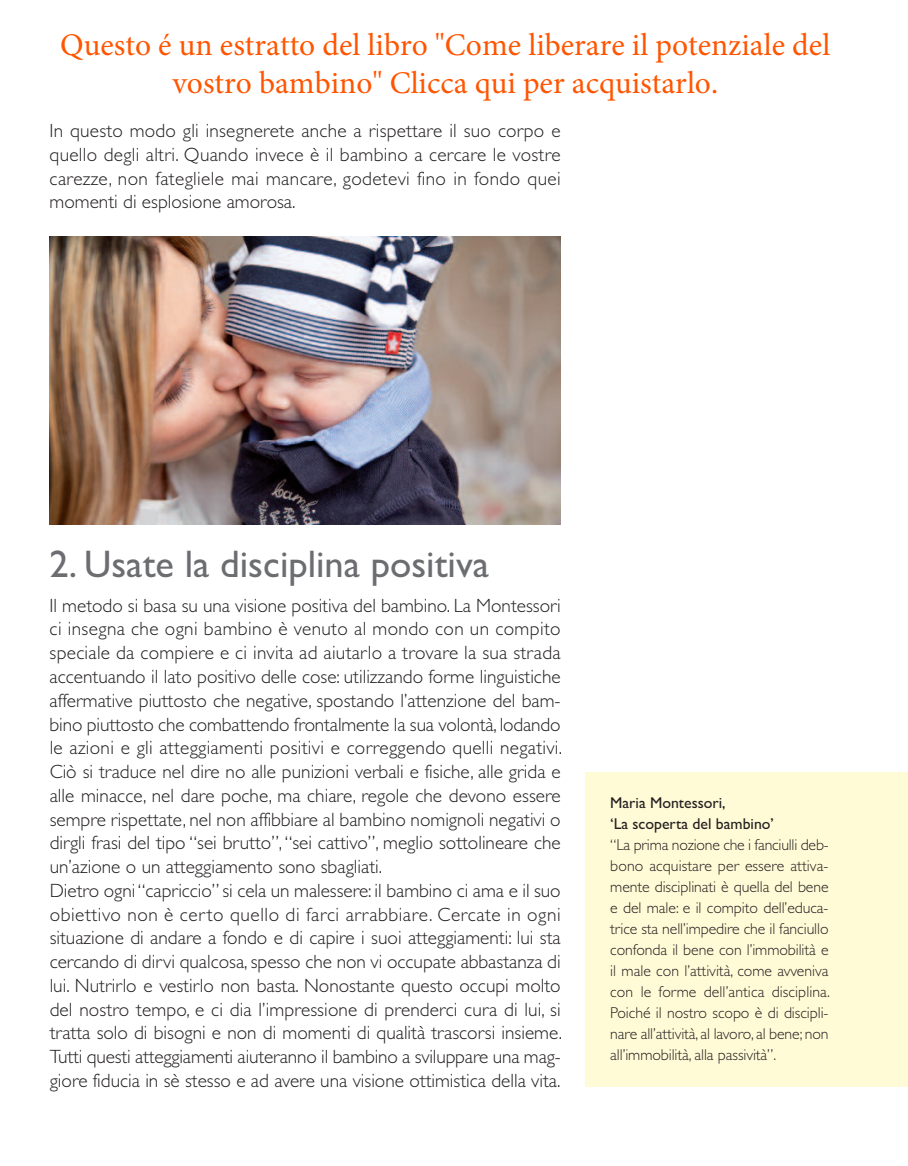
<style>
.page{position:relative;width:908px;height:1166px;background:#fff}
.page>*{position:absolute;margin:0;border:0;box-sizing:border-box;transform-origin:0 0}
.t1{font:38.5px "Gill Sans";color:#6c6d70}
.t2{font:31.5px/37.8px "Minion Pro";color:#f50;text-align:center}
.t3{font:300 19.25px/23.8px "Gill Sans";color:#231f20;text-align:justify}
.t4{font:300 15.75px/21px "Gill Sans";letter-spacing:-.005em;color:#231f20;text-align:justify}
.t5{font:15.75px/21px "Gill Sans";color:#231f20}
</style>
<div class="page">
<img style="left:50px;top:237px;width:511px;height:287px">
<div style="left:585px;top:772px;width:323px;height:314px;background:#fffbd6"></div>
<h2 class="t2" style="left:60px;top:26px;width:771px">Questo é un estratto del libro "Come liberare il potenziale del vostro bambino" Clicca qui per acquistarlo.</h2>
<p class="t3" style="left:50px;top:121px;width:512px">In questo modo gli insegnerete anche a rispettare il suo corpo e quello degli altri. Quando invece è il bambino a cercare le vostre carezze, non fategliele mai mancare, godetevi fino in fondo quei momenti di esplosione amorosa.</p>
<h1 class="t1" style="left:50px;top:541px;width:441px">2. Usate la disciplina positiva</h1>
<p class="t3" style="left:50px;top:595px;width:514px;text-align:left">Il metodo si basa su una visione positiva del bambino. La Montessori ci insegna che ogni bambino è venuto al mondo con un compito speciale da compiere e ci invita ad aiutarlo a trovare la sua strada accentuando il lato positivo delle cose: utilizzando forme linguistiche affermative piuttosto che negative, spostando l’attenzione del bam&shy;bino piuttosto che combattendo frontalmente la sua volontà, lodando le azioni e gli atteggiamenti positivi e correggendo quelli negativi.<br>Ciò si traduce nel dire no alle punizioni verbali e fisiche, alle grida e alle minacce, nel dare poche, ma chiare, regole che devono essere sempre rispettate, nel non affibbiare al bambino nomignoli negativi o dirgli frasi del tipo “sei brutto”, “sei cattivo”, meglio sottolineare che un’azione o un atteggiamento sono sbagliati.<br>Dietro ogni “capriccio” si cela un malessere: il bambino ci ama e il suo obiettivo non è certo quello di farci arrabbiare. Cercate in ogni situazione di andare a fondo e di capire i suoi atteggiamenti: lui sta cercando di dirvi qualcosa, spesso che non vi occupate abbastanza di lui. Nutrirlo e vestirlo non basta. Nonostante questo occupi molto del nostro tempo, e ci dia l’impressione di prenderci cura di lui, si tratta solo di bisogni e non di momenti di qualità trascorsi insieme.<br>Tutti questi atteggiamenti aiuteranno il bambino a sviluppare una mag&shy;giore fiducia in sè stesso e ad avere una visione ottimistica della vita.</p>
<p class="t5" style="left:610px;top:792px;width:165px">Maria Montessori,<br>‘La scoperta del bambino’</p>
<p class="t4" style="left:610px;top:836px;width:221px">“La prima nozione che i fanciulli deb&shy;bono acquistare per essere attiva&shy;mente disciplinati è quella del bene e del male: e il compito dell’educa&shy;trice sta nell’impedire che il fanciullo confonda il bene con l’immobilità e il male con l’attività, come avveniva con le forme dell’antica disciplina.<br>Poiché il nostro scopo è di discipli&shy;nare all’attività, al lavoro, al bene; non all’immobilità, alla passività”.</p>
</div>
